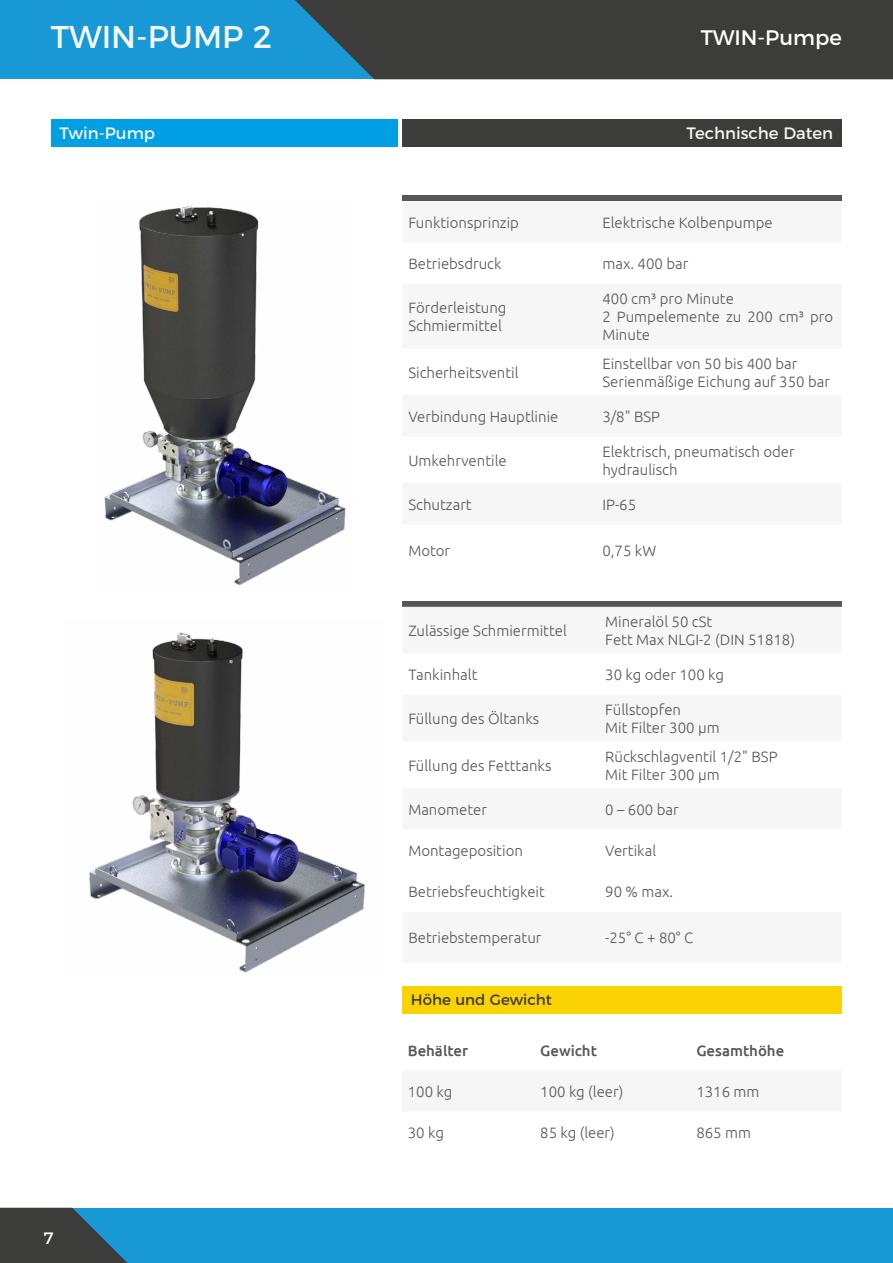
<style>
.page{position:relative;width:893px;height:1263px;background:#fff}
.page>*{position:absolute;margin:0;border:0;box-sizing:border-box;transform-origin:0 0}
.t1{font:31.5px "Montserrat";color:#f6f6f6}
.t2{font:21px "Montserrat";color:#fff}
.t3{font:16.5px "Montserrat";color:#f6f6f6}
.t4{font:16.5px "Montserrat";color:#fff}
.t5{font:300 15px/18px "Ubuntu";color:#575756}
.t6{font:500 15px "Ubuntu";color:#575756}
.t7{font:15px "Montserrat";color:#3c3c3b}
</style>
<div class="page">
<div style="left:0;top:0;width:893px;height:79px;background:#1899d6"></div>
<div style="left:295px;top:0;width:598px;height:79px;background:#3c3c3b"></div>
<div style="left:0;top:1208px;width:893px;height:55px;background:#1899d6"></div>
<svg style="left:0;top:1208px;width:128px;height:55px"></svg>
<img style="left:104px;top:206px;width:242px;height:380px">
<img style="left:89px;top:632px;width:276px;height:341px">
<div style="left:51px;top:119px;width:346px;height:28px;background:#009fe3"></div>
<div style="left:402px;top:119px;width:440px;height:28px;background:#3c3c3b"></div>
<div style="left:402px;top:601px;width:440px;height:6px;background:#575756"></div>
<div style="left:402px;top:196px;width:440px;height:5px;background:#575756"></div>
<div style="left:402px;top:986px;width:440px;height:28px;background:#fbd203"></div>
<h1 class="t1" style="left:51px;top:12px;width:223px">TWIN-PUMP 2</h1>
<h2 class="t2" style="left:701px;top:21px;width:142px">TWIN-Pumpe</h2>
<p class="t3" style="left:60px;top:120px;width:97px">Twin-Pump</p>
<p class="t3" style="left:687px;top:120px;width:148px">Technische Daten</p>
<p class="t5" style="left:408px;top:213px;width:112px">Funktionsprinzip</p>
<p class="t5" style="left:602px;top:213px;width:172px">Elektrische Kolbenpumpe</p>
<p class="t5" style="left:408px;top:254px;width:95px">Betriebsdruck</p>
<p class="t5" style="left:602px;top:254px;width:87px">max. 400 bar</p>
<p class="t5" style="left:408px;top:298px;width:100px">Förderleistung<br>Schmiermittel</p>
<p class="t5" style="left:602px;top:289px;width:232px">400 cm³ pro Minute<br>2 Pumpelemente zu 200 cm³ pro<br>Minute</p>
<p class="t5" style="left:408px;top:363px;width:112px">Sicherheitsventil</p>
<p class="t5" style="left:602px;top:354px;width:229px">Einstellbar von 50 bis 400 bar<br>Serienmäßige Eichung auf 350 bar</p>
<p class="t5" style="left:408px;top:407px;width:152px">Verbindung Hauptlinie</p>
<p class="t5" style="left:602px;top:407px;width:59px">3/8" BSP</p>
<p class="t5" style="left:408px;top:451px;width:100px">Umkehrventile</p>
<p class="t5" style="left:602px;top:442px;width:194px">Elektrisch, pneumatisch oder hydraulisch</p>
<p class="t5" style="left:408px;top:495px;width:65px">Schutzart</p>
<p class="t5" style="left:602px;top:495px;width:35px">IP-65</p>
<p class="t5" style="left:408px;top:541px;width:43px">Motor</p>
<p class="t5" style="left:602px;top:541px;width:55px">0,75 kW</p>
<p class="t5" style="left:408px;top:621px;width:160px">Zulässige Schmiermittel</p>
<p class="t5" style="left:605px;top:612px;width:191px">Mineralöl 50 cSt<br>Fett Max NLGI-2 (DIN 51818)</p>
<p class="t5" style="left:408px;top:665px;width:71px">Tankinhalt</p>
<p class="t5" style="left:605px;top:665px;width:120px">30 kg oder 100 kg</p>
<p class="t5" style="left:408px;top:709px;width:132px">Füllung des Öltanks</p>
<p class="t5" style="left:605px;top:700px;width:116px">Füllstopfen<br>Mit Filter 300 µm</p>
<p class="t5" style="left:408px;top:756px;width:145px">Füllung des Fetttanks</p>
<p class="t5" style="left:605px;top:747px;width:174px">Rückschlagventil 1/2" BSP<br>Mit Filter 300 µm</p>
<p class="t5" style="left:408px;top:800px;width:80px">Manometer</p>
<p class="t5" style="left:605px;top:800px;width:75px">0 – 600 bar</p>
<p class="t5" style="left:408px;top:841px;width:116px">Montageposition</p>
<p class="t5" style="left:605px;top:841px;width:52px">Vertikal</p>
<p class="t5" style="left:408px;top:882px;width:138px">Betriebsfeuchtigkeit</p>
<p class="t5" style="left:605px;top:882px;width:69px">90 % max.</p>
<p class="t5" style="left:408px;top:928px;width:135px">Betriebstemperatur</p>
<p class="t5" style="left:605px;top:928px;width:90px">-25° C + 80° C</p>
<p class="t7" style="left:411px;top:988px;width:143px">Höhe und Gewicht</p>
<p class="t4" style="left:44px;top:1225px;width:12px">7</p>
<p class="t6" style="left:408px;top:1041px;width:62px">Behälter</p>
<p class="t6" style="left:540px;top:1041px;width:58px">Gewicht</p>
<p class="t6" style="left:696px;top:1041px;width:89px">Gesamthöhe</p>
<p class="t5" style="left:408px;top:1082px;width:46px">100 kg</p>
<p class="t5" style="left:540px;top:1082px;width:85px">100 kg (leer)</p>
<p class="t5" style="left:696px;top:1082px;width:65px">1316 mm</p>
<p class="t5" style="left:408px;top:1123px;width:38px">30 kg</p>
<p class="t5" style="left:540px;top:1123px;width:76px">85 kg (leer)</p>
<p class="t5" style="left:696px;top:1123px;width:56px">865 mm</p>
</div>
